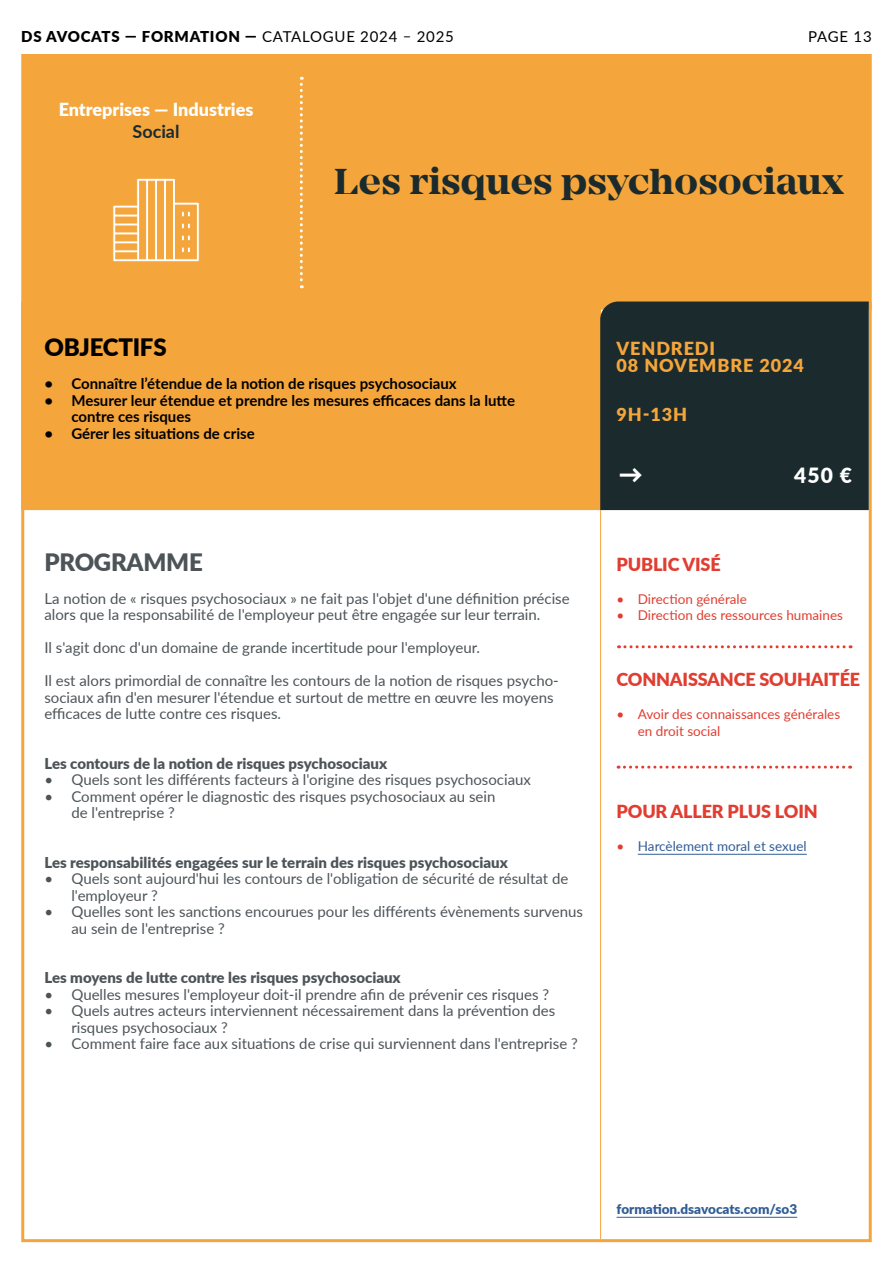
<style>
.page{position:relative;width:893px;height:1263px;background:#fff}
.page>*{position:absolute;margin:0;border:0;box-sizing:border-box;transform-origin:0 0}
.t1{font:700 37.5px "Mirador";color:#1b2b2d}
.t2{font:900 24px "Lato";letter-spacing:-.01em;color:#000}
.t3{font:900 24px "Lato";letter-spacing:-.01em;color:#4d5458}
.t4{font:900 24px "Lato";color:#fff}
.t5{font:900 21px "Lato";color:#fff}
.t6{font:900 18px "Lato";letter-spacing:-.01em;color:#e13d31}
.t7{font:900 18px/16.5px "Lato";letter-spacing:.05em;color:#f4a53b}
.t8{font:900 18px "Lato";color:#fff}
.t9{font:700 18px "Lato";color:#1b2b2d}
.t10{font:15px/16.5px "Lato";color:#4d5458}
.t11{font:700 15px/16.5px "Lato";color:#000}
.t12{font:900 15px "Lato";color:#4d5458}
.t13{font:900 15px "Lato";letter-spacing:.05em;color:#000}
.t14{font:15px "Lato";letter-spacing:.04em;color:#000}
.t15{font:13.5px/16.5px "Lato";color:#e13d31}
.t16{font:900 13.5px "Lato";color:#325d95}
.t17{font:13.5px "Lato";color:#325d95}
.s1{font-weight:400}
.s2{color:#e13d31}
</style>
<div class="page">
<div style="left:21px;top:54px;width:851px;height:456px;background:#f4a53b"></div>
<hr style="left:638px;top:854px;width:169px;height:1px;background:#325d95">
<hr style="left:600px;top:510px;width:1px;height:729px;background:#f4a53b">
<svg style="left:618px;top:645px;width:226px;height:3px"></svg>
<svg style="left:618px;top:766px;width:226px;height:3px"></svg>
<div style="left:600px;top:302px;width:269px;height:208px;background:#1b2b2d"></div>
<svg style="left:300px;top:77px;width:3px;height:211px"></svg>
<svg style="left:112px;top:178px;width:88px;height:85px;background:#f6b864"></svg>
<hr style="left:617px;top:1217px;width:180px;height:1px;background:#325d95">
<p class="t13" style="left:21px;top:26px;width:434px">DS AVOCATS — FORMATION — <span class="s1">CATALOGUE 2024 – 2025</span></p>
<p class="t8" style="left:59px;top:96px;width:196px">Entreprises — Industries</p>
<p class="t9" style="left:133px;top:118px;width:49px">Social</p>
<p class="t14" style="left:808px;top:26px;width:65px">PAGE 13</p>
<h1 class="t1" style="left:334px;top:159px;width:511px">Les risques psychosociaux</h1>
<h2 class="t2" style="left:44px;top:329px;width:124px">OBJECTIFS</h2>
<p class="t11" style="left:44px;top:375px;width:414px">• Connaître l’étendue de la notion de risques psychosociaux</p>
<p class="t11" style="left:71px;top:391px;width:445px;text-indent:-27px">• Mesurer leur étendue et prendre les mesures efficaces dans la lutte contre ces risques</p>
<p class="t11" style="left:44px;top:424px;width:212px">• Gérer les situations de crise</p>
<h2 class="t3" style="left:44px;top:544px;width:160px">PROGRAMME</h2>
<p class="t10" style="left:44px;top:589px;width:527px">La notion de « risques psychosociaux » ne fait pas l'objet d'une définition précise alors que la responsabilité de l'employeur peut être engagée sur leur terrain.</p>
<p class="t10" style="left:44px;top:639px;width:437px">Il s'agit donc d'un domaine de grande incertitude pour l'employeur.</p>
<p class="t10" style="left:44px;top:672px;width:516px">Il est alors primordial de connaître les contours de la notion de risques psycho&shy;sociaux afin d'en mesurer l'étendue et surtout de mettre en œuvre les moyens efficaces de lutte contre ces risques.</p>
<p class="t12" style="left:44px;top:752px;width:344px">Les contours de la notion de risques psychosociaux</p>
<p class="t10" style="left:44px;top:771px;width:488px">• Quels sont les différents facteurs à l'origine des risques psychosociaux</p>
<p class="t10" style="left:71px;top:787px;width:425px;text-indent:-27px">• Comment opérer le diagnostic des risques psychosociaux au sein de l'entreprise ?</p>
<p class="t12" style="left:44px;top:851px;width:465px">Les responsabilités engagées sur le terrain des risques psychosociaux</p>
<p class="t10" style="left:71px;top:870px;width:498px;text-indent:-27px">• Quels sont aujourd'hui les contours de l'obligation de sécurité de résultat de l'employeur ?</p>
<p class="t10" style="left:71px;top:903px;width:513px;text-indent:-27px">• Quelles sont les sanctions encourues pour les différents évènements survenus au sein de l'entreprise ?</p>
<p class="t12" style="left:44px;top:966px;width:358px">Les moyens de lutte contre les risques psychosociaux</p>
<p class="t10" style="left:44px;top:985px;width:506px">• Quelles mesures l'employeur doit-il prendre afin de prévenir ces risques ?</p>
<p class="t10" style="left:71px;top:1002px;width:485px;text-indent:-27px">• Quels autres acteurs interviennent nécessairement dans la prévention des risques psychosociaux ?</p>
<p class="t10" style="left:44px;top:1035px;width:535px">• Comment faire face aux situations de crise qui surviennent dans l'entreprise ?</p>
<p class="t7" style="left:617px;top:340px;width:189px">VENDREDI<br>08 NOVEMBRE 2024</p>
<p class="t7" style="left:617px;top:406px;width:72px">9H-13H</p>
<h2 class="t4" style="left:619px;top:456px;width:25px">→</h2>
<h3 class="t5" style="left:794px;top:460px;width:59px">450 €</h3>
<p class="t6" style="left:617px;top:550px;width:106px">PUBLIC VISÉ</p>
<p class="t15" style="left:617px;top:590px;width:132px">• Direction générale</p>
<p class="t15" style="left:617px;top:606px;width:228px">• Direction des ressources humaines</p>
<p class="t6" style="left:617px;top:666px;width:245px">CONNAISSANCE SOUHAITÉE</p>
<p class="t15" style="left:638px;top:705px;width:204px;text-indent:-21px">• Avoir des connaissances générales en droit social</p>
<p class="t6" style="left:617px;top:798px;width:203px">POUR ALLER PLUS LOIN</p>
<p class="t17" style="left:617px;top:836px;width:192px"><span class="s2">•</span> Harcèlement moral et sexuel</p>
<p class="t16" style="left:617px;top:1199px;width:182px">formation.dsavocats.com/so3</p>
</div>
